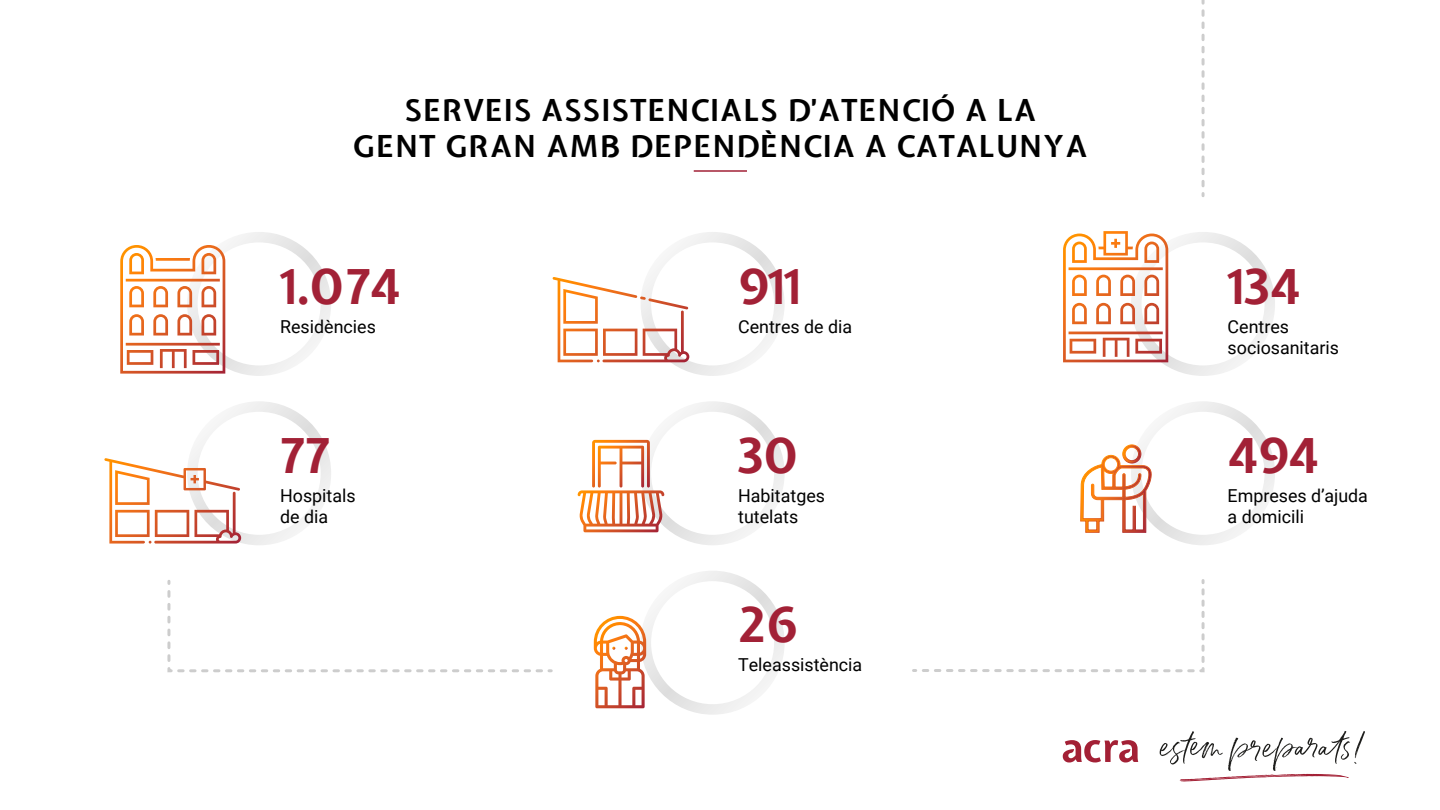
<style>
.page{position:relative;width:1440px;height:810px;background:#fff}
.page>*{position:absolute;margin:0;border:0;box-sizing:border-box;transform-origin:0 0}
.t1{font:700 49.72px "Expletus Sans";color:#a22136}
.t2{font:700 30px/36px "Expletus Sans";letter-spacing:.04em;color:#000;text-align:center}
.t3{font:17.85px/21.5px "Roboto";color:#000}
</style>
<div class="page">
<hr style="left:694px;top:170px;width:53px;height:2px;background:#a22136">
<svg style="left:167px;top:581px;width:375px;height:92px"></svg>
<svg style="left:914px;top:590px;width:291px;height:83px"></svg>
<svg style="left:1202px;top:0;width:3px;height:196px"></svg>
<svg style="left:578px;top:401px;width:207px;height:144px"></svg>
<svg style="left:552px;top:232px;width:233px;height:144px"></svg>
<svg style="left:120px;top:232px;width:211px;height:144px"></svg>
<svg style="left:104px;top:401px;width:227px;height:144px"></svg>
<svg style="left:1063px;top:231px;width:212px;height:145px"></svg>
<svg style="left:1080px;top:401px;width:195px;height:144px"></svg>
<svg style="left:594px;top:571px;width:191px;height:144px"></svg>
<svg style="left:1063px;top:740px;width:75px;height:23px"></svg>
<svg style="left:1160px;top:731px;width:205px;height:50px"></svg>
<h2 class="t2" style="left:353px;top:94px;width:736px">SERVEIS ASSISTENCIALS D’ATENCIÓ A LA<br>GENT GRAN AMB DEPENDÈNCIA A CATALUNYA</h2>
<h1 class="t1" style="left:281px;top:259px;width:121px">1.074</h1>
<p class="t3" style="left:280px;top:315px;width:97px">Residències</p>
<h1 class="t1" style="left:280px;top:428px;width:52px">77</h1>
<p class="t3" style="left:280px;top:484px;width:77px">Hospitals de dia</p>
<h1 class="t1" style="left:738px;top:259px;width:64px">911</h1>
<p class="t3" style="left:738px;top:315px;width:115px">Centres de dia</p>
<h1 class="t1" style="left:738px;top:428px;width:63px">30</h1>
<p class="t3" style="left:738px;top:484px;width:88px">Habitatges tutelats</p>
<h1 class="t1" style="left:738px;top:598px;width:61px">26</h1>
<p class="t3" style="left:738px;top:654px;width:126px">Teleassistència</p>
<h1 class="t1" style="left:1229px;top:259px;width:73px">134</h1>
<p class="t3" style="left:1228px;top:315px;width:113px">Centres sociosanitaris</p>
<h1 class="t1" style="left:1229px;top:428px;width:92px">494</h1>
<p class="t3" style="left:1228px;top:484px;width:142px">Empreses d’ajuda a domicili</p>
</div>
